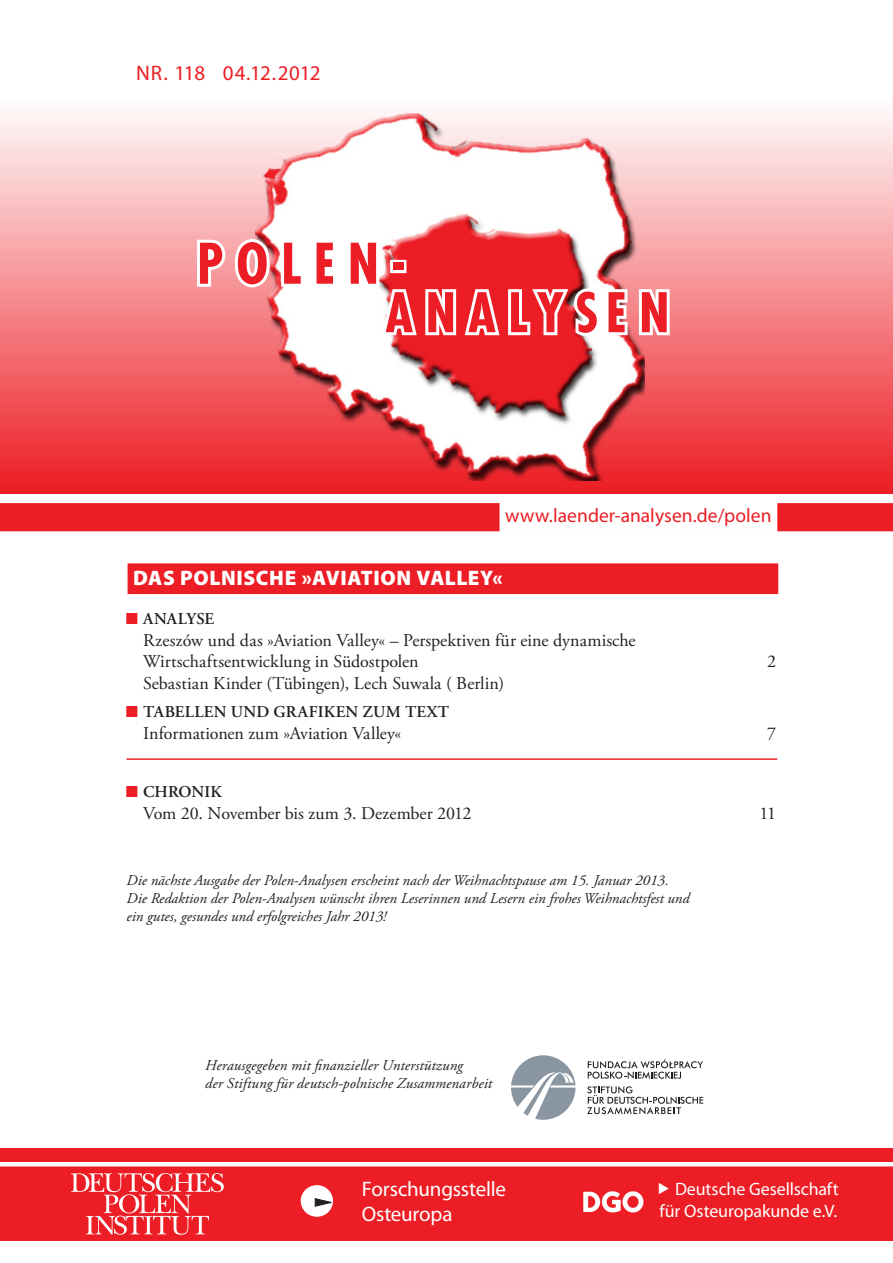
<style>
.page{position:relative;width:893px;height:1263px;background:#fff}
.page>*{position:absolute;margin:0;border:0;box-sizing:border-box;transform-origin:0 0}
.Ueberschrift_Titelbl{font:61.5px "Futura TOT Bol Con";letter-spacing:.195em;color:#ec1d24}
.Ueberschrift_Titelbl-2{font:60px "Futura TOT Bol Con";letter-spacing:.2em;color:#ec1d24}
.Themen_Inhaltsverzei{font:900 21px "Myriad Pro";letter-spacing:.025em;color:#fff}
.Titelseite_Balken_FS{font:21px/25.2px "Myriad Pro";letter-spacing:-.01em;color:#fff}
.Datum_Titel{font:21px "Myriad Pro";letter-spacing:-.01em;color:#ec1d24}
.URL_auf_Titelseite{font:19.5px "Myriad Pro";letter-spacing:.005em;color:#ec1d24}
.Inhaltsverzeichnis_A{font:18px/21.6px "Adobe Garamond Pro";color:#231f20}
.Titelseite_Balken_DG{font:18px/21.6px "Myriad Pro";letter-spacing:-.005em;color:#fff;text-align:right}
.Inhaltverzeichnis_Ue{font:600 16.5px "Adobe Garamond Pro";letter-spacing:.015em;color:#231f20}
.Sponsor{font:italic 15px/18px "Adobe Garamond Pro";color:#231f20}
.s1{font-family:"Futura TOT Boo";font-weight:400;color:#ec1d24}
</style>
<div class="page">
<div style="left:0;top:98px;width:893px;height:395px;background:linear-gradient(to bottom,#fffdfd,#ec1c24)"></div>
<div style="left:0;top:1148px;width:893px;height:93px;background:#ec1d24"></div>
<div style="left:0;top:503px;width:893px;height:28px;background:#ec1d24"></div>
<hr style="left:0;top:1162px;width:893px;height:4px;background:#fff">
<div style="left:301px;top:1185px;width:32px;height:32px;background:#fff;border-radius:50%"></div>
<div style="left:128px;top:564px;width:649px;height:29px;background:#ec1d24"></div>
<div style="left:128px;top:563px;width:650px;height:31px;border:2px solid #ec1d24"></div>
<svg style="left:315px;top:1198px;width:17px;height:8px"></svg>
<img style="left:249px;top:99px;width:395px;height:382px">
<svg style="left:194px;top:208px;width:482px;height:165px"></svg>
<div style="left:390px;top:260px;width:16px;height:13px;border:6px solid #fff"></div>
<svg style="left:71px;top:1173px;width:153px;height:62px"></svg>
<div style="left:500px;top:499px;width:277px;height:32px;background:#fff"></div>
<img style="left:583px;top:1191px;width:60px;height:22px">
<svg style="left:587px;top:1086px;width:116px;height:28px"></svg>
<svg style="left:588px;top:1059px;width:115px;height:20px"></svg>
<svg style="left:511px;top:1055px;width:64px;height:65px"></svg>
<hr style="left:127px;top:758px;width:650px;height:2px;background:#ec1d24">
<p class="Datum_Titel" style="left:136px;top:60px;width:186px">NR. 118 04.12.2012</p>
<p class="Ueberschrift_Titelbl" style="left:197px;top:228px;width:208px">POLEN-</p>
<p class="Ueberschrift_Titelbl-2" style="left:386px;top:278px;width:286px">ANALYSEN</p>
<p class="URL_auf_Titelseite" style="left:505px;top:503px;width:268px">www.laender-analysen.de/polen</p>
<p class="Themen_Inhaltsverzei" style="left:133px;top:564px;width:371px">DAS POLNISCHE »AVIATION VALLEY«</p>
<p class="Inhaltverzeichnis_Ue" style="left:127px;top:609px;width:89px"><span class="s1">■</span> ANALYSE</p>
<p class="Inhaltsverzeichnis_A" style="left:143px;top:630px;width:494px">Rzeszów und das »Aviation Valley« – Perspektiven für eine dynamische<br>Wirtschaftsentwicklung in Südostpolen</p>
<p class="Inhaltsverzeichnis_A" style="left:767px;top:651px;width:10px">2</p>
<p class="Inhaltsverzeichnis_A" style="left:143px;top:673px;width:362px">Sebastian Kinder (Tübingen), Lech Suwala ( Berlin)</p>
<p class="Inhaltverzeichnis_Ue" style="left:127px;top:702px;width:324px"><span class="s1">■</span> TABELLEN UND GRAFIKEN ZUM TEXT</p>
<p class="Inhaltsverzeichnis_A" style="left:143px;top:723px;width:260px">Informationen zum »Aviation Valley«</p>
<p class="Inhaltsverzeichnis_A" style="left:767px;top:723px;width:10px">7</p>
<p class="Inhaltverzeichnis_Ue" style="left:127px;top:782px;width:97px"><span class="s1">■</span> CHRONIK</p>
<p class="Inhaltsverzeichnis_A" style="left:143px;top:803px;width:330px">Vom 20. November bis zum 3. Dezember 2012</p>
<p class="Inhaltsverzeichnis_A" style="left:760px;top:803px;width:18px">11</p>
<p class="Sponsor" style="left:127px;top:871px;width:544px">Die nächste Ausgabe der Polen-Analysen erscheint nach der Weihnachtspause am 15. Januar 2013.</p>
<p class="Sponsor" style="left:127px;top:889px;width:564px">Die Redaktion der Polen-Analysen wünscht ihren Leserinnen und Lesern ein frohes Weihnachtsfest und ein gutes, gesundes und erfolgreiches Jahr 2013!</p>
<p class="Sponsor" style="left:205px;top:1057px;width:288px">Herausgegeben mit finanzieller Unterstützung<br>der Stiftung für deutsch-polnische Zusammenarbeit</p>
<p class="Titelseite_Balken_FS" style="left:362px;top:1176px;width:146px">Forschungsstelle<br>Osteuropa</p>
<p class="Titelseite_Balken_DG" style="left:660px;top:1178px;width:180px">Deutsche Gesellschaft für Osteuropakunde e.V.</p>
</div>
